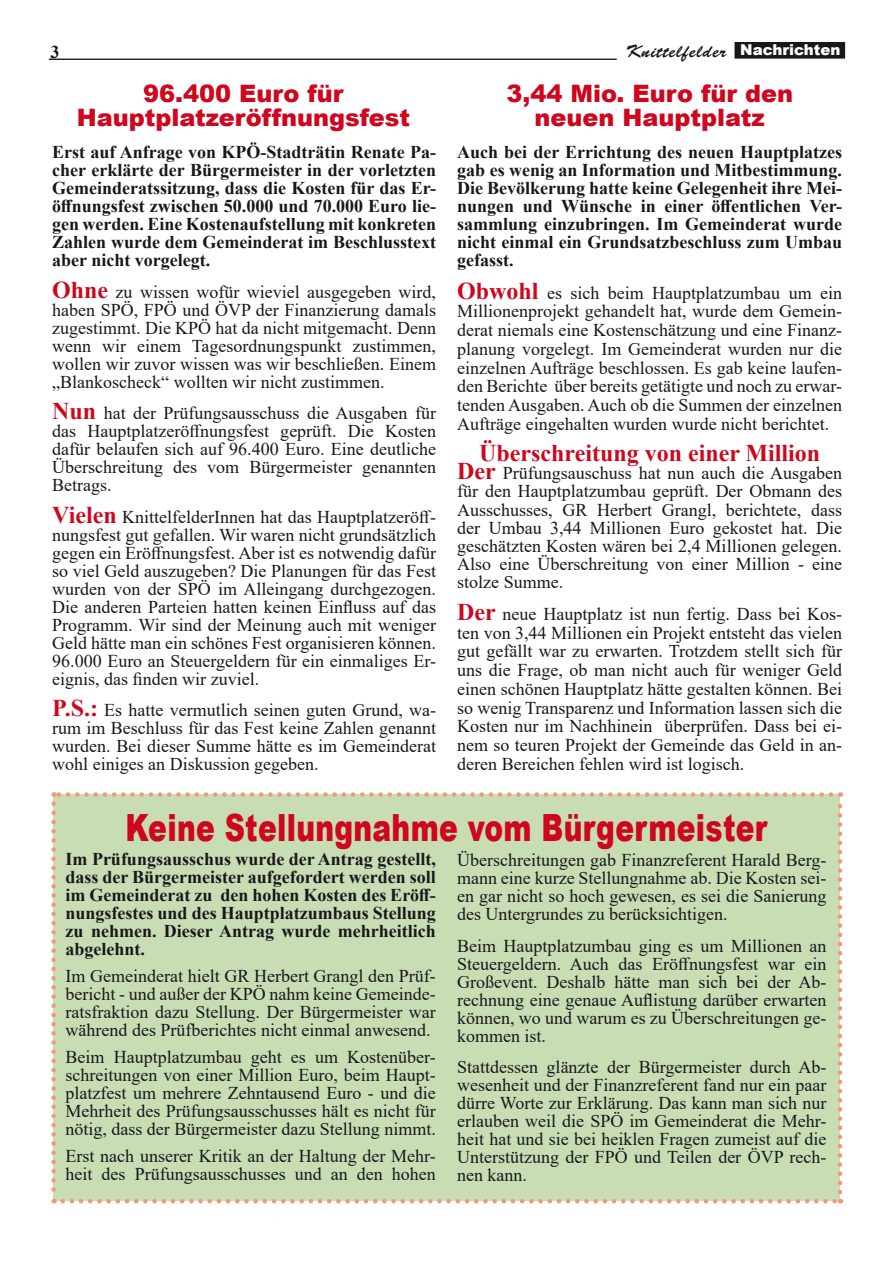
<style>
.page{position:relative;width:893px;height:1263px;background:#fff}
.page>*{position:absolute;margin:0;border:0;box-sizing:border-box;transform-origin:0 0}
.t1{font:900 37.5px "Arial";letter-spacing:.01em;color:#ce061e;scale:.75 1}
.t2{font:900 24px "Arial";color:#ce061e}
.t3{font:700 24px "Times New Roman";color:#cd071e}
.t4{font:18px/18px "Times New Roman";color:#1a171c;text-align:justify}
.t5{font:700 18px/18px "Times New Roman";color:#1a171c;text-align:justify}
.t6{font:18px "Brush Script Std";letter-spacing:.05em;color:#1a171c}
.s1{font-weight:700;font-size:24px;color:#cd071e}
.s2{font-family:"Arial";font-weight:900;font-size:15px;color:#fff}
</style>
<div class="page">
<div style="left:735px;top:43px;width:110px;height:15px;background:#1a171c"></div>
<div style="left:735px;top:42px;width:110px;height:16px;border:1px solid #1a171c"></div>
<hr style="left:49px;top:59px;width:568px;height:1px;background:#1a171c">
<div style="left:54px;top:794px;width:786px;height:407px;background:#c8ddb4"></div>
<svg style="left:51px;top:803px;width:5px;height:400px"></svg>
<svg style="left:63px;top:1199px;width:778px;height:4px"></svg>
<svg style="left:838px;top:792px;width:4px;height:400px"></svg>
<svg style="left:54px;top:792px;width:777px;height:5px"></svg>
<p class="t5" style="left:51px;top:43px;width:10px">3</p>
<p class="t2" style="left:143px;top:76px;width:202px">96.400 Euro für</p>
<p class="t2" style="left:77px;top:100px;width:335px">Hauptplatzeröffnungsfest</p>
<p class="t5" style="left:52px;top:143px;width:385px">Erst auf Anfrage von KPÖ-Stadträtin Renate Pa&shy;cher erklärte der Bürgermeister in der vorletzten Gemeinderatssitzung, dass die Kosten für das Er&shy;öffnungsfest zwischen 50.000 und 70.000 Euro lie&shy;gen werden. Eine Kostenaufstellung mit konkreten Zahlen wurde dem Gemeinderat im Beschlusstext aber nicht vorgelegt.</p>
<p class="t4" style="left:52px;top:282px;width:385px"><span class="s1">Ohne</span> zu wissen wofür wieviel ausgegeben wird, haben SPÖ, FPÖ und ÖVP der Finanzierung damals zugestimmt. Die KPÖ hat da nicht mitgemacht. Denn wenn wir einem Tagesordnungspunkt zustimmen, wollen wir zuvor wissen was wir beschließen. Einem „Blankoscheck“ wollten wir nicht zustimmen.</p>
<p class="t4" style="left:52px;top:404px;width:385px"><span class="s1">Nun</span> hat der Prüfungsausschuss die Ausgaben für das Hauptplatzeröffnungsfest geprüft. Die Kosten dafür belaufen sich auf 96.400 Euro. Eine deutliche Überschreitung des vom Bürgermeister genannten Betrags.</p>
<p class="t4" style="left:52px;top:507px;width:385px"><span class="s1">Vielen</span> KnittelfelderInnen hat das Hauptplatzeröff&shy;nungsfest gut gefallen. Wir waren nicht grundsätzlich gegen ein Eröffnungsfest. Aber ist es notwendig dafür so viel Geld auszugeben? Die Planungen für das Fest wurden von der SPÖ im Alleingang durchgezogen.<br>Die anderen Parteien hatten keinen Einfluss auf das Programm. Wir sind der Meinung auch mit weniger Geld hätte man ein schönes Fest organisieren können.<br>96.000 Euro an Steuergeldern für ein einmaliges Er&shy;eignis, das finden wir zuviel.</p>
<p class="t4" style="left:52px;top:701px;width:385px"><span class="s1">P.S.:</span> Es hatte vermutlich seinen guten Grund, wa&shy;rum im Beschluss für das Fest keine Zahlen genannt wurden. Bei dieser Summe hätte es im Gemeinderat wohl einiges an Diskussion gegeben.</p>
<p class="t6" style="left:626px;top:41px;width:216px">Knittelfelder <span class="s2">Nachrichten</span></p>
<p class="t2" style="left:506px;top:76px;width:288px">3,44 Mio. Euro für den</p>
<p class="t2" style="left:534px;top:100px;width:232px">neuen Hauptplatz</p>
<p class="t5" style="left:457px;top:143px;width:386px">Auch bei der Errichtung des neuen Hauptplatzes gab es wenig an Information und Mitbestimmung.<br>Die Bevölkerung hatte keine Gelegenheit ihre Mei&shy;nungen und Wünsche in einer öffentlichen Ver&shy;sammlung einzubringen. Im Gemeinderat wurde nicht einmal ein Grundsatzbeschluss zum Umbau gefasst.</p>
<p class="t4" style="left:457px;top:283px;width:386px;line-height:18.8px"><span class="s1">Obwohl</span> es sich beim Hauptplatzumbau um ein Millionenprojekt gehandelt hat, wurde dem Gemein&shy;derat niemals eine Kostenschätzung und eine Finanz&shy;planung vorgelegt. Im Gemeinderat wurden nur die einzelnen Aufträge beschlossen. Es gab keine laufen&shy;den Berichte über bereits getätigte und noch zu erwar&shy;tenden Ausgaben. Auch ob die Summen der einzelnen Aufträge eingehalten wurden wurde nicht berichtet.</p>
<p class="t3" style="left:479px;top:436px;width:343px">Überschreitung von einer Million</p>
<p class="t4" style="left:457px;top:464px;width:386px"><span class="s1">Der</span> Prüfungsauschuss hat nun auch die Ausgaben für den Hauptplatzumbau geprüft. Der Obmann des Ausschusses, GR Herbert Grangl, berichtete, dass der Umbau 3,44 Millionen Euro gekostet hat. Die geschätzten Kosten wären bei 2,4 Millionen gelegen.<br>Also eine Überschreitung von einer Million - eine stolze Summe.</p>
<p class="t4" style="left:457px;top:604px;width:386px;line-height:18.8px"><span class="s1">Der</span> neue Hauptplatz ist nun fertig. Dass bei Kos&shy;ten von 3,44 Millionen ein Projekt entsteht das vielen gut gefällt war zu erwarten. Trotzdem stellt sich für uns die Frage, ob man nicht auch für weniger Geld einen schönen Hauptplatz hätte gestalten können. Bei so wenig Transparenz und Information lassen sich die Kosten nur im Nachhinein überprüfen. Dass bei ei&shy;nem so teuren Projekt der Gemeinde das Geld in an&shy;deren Bereichen fehlen wird ist logisch.</p>
<p class="t1" style="left:126px;top:800px;width:857px">Keine Stellungnahme vom Bürgermeister</p>
<p class="t5" style="left:66px;top:849px;width:372px">Im Prüfungsausschus wurde der Antrag gestellt, dass der Bürgermeister aufgefordert werden soll im Gemeinderat zu den hohen Kosten des Eröff&shy;nungsfestes und des Hauptplatzumbaus Stellung zu nehmen. Dieser Antrag wurde mehrheitlich abgelehnt.</p>
<p class="t4" style="left:66px;top:966px;width:372px">Im Gemeinderat hielt GR Herbert Grangl den Prüf&shy;bericht - und außer der KPÖ nahm keine Gemeinde&shy;ratsfraktion dazu Stellung. Der Bürgermeister war während des Prüfberichtes nicht einmal anwesend.</p>
<p class="t4" style="left:66px;top:1047px;width:372px">Beim Hauptplatzumbau geht es um Kostenüber&shy;schreitungen von einer Million Euro, beim Haupt&shy;platzfest um mehrere Zehntausend Euro - und die Mehrheit des Prüfungsausschusses hält es nicht für nötig, dass der Bürgermeister dazu Stellung nimmt.</p>
<p class="t4" style="left:66px;top:1146px;width:372px">Erst nach unserer Kritik an der Haltung der Mehr&shy;heit des Prüfungsausschusses und an den hohen</p>
<p class="t4" style="left:457px;top:851px;width:371px">Überschreitungen gab Finanzreferent Harald Berg&shy;mann eine kurze Stellungnahme ab. Die Kosten sei&shy;en gar nicht so hoch gewesen, es sei die Sanierung des Untergrundes zu berücksichtigen.</p>
<p class="t4" style="left:457px;top:936px;width:371px">Beim Hauptplatzumbau ging es um Millionen an Steuergeldern. Auch das Eröffnungsfest war ein Großevent. Deshalb hätte man sich bei der Ab&shy;rechnung eine genaue Auflistung darüber erwarten können, wo und warum es zu Überschreitungen ge&shy;kommen ist.</p>
<p class="t4" style="left:457px;top:1058px;width:371px">Stattdessen glänzte der Bürgermeister durch Ab&shy;wesenheit und der Finanzreferent fand nur ein paar dürre Worte zur Erklärung. Das kann man sich nur erlauben weil die SPÖ im Gemeinderat die Mehr&shy;heit hat und sie bei heiklen Fragen zumeist auf die Unterstützung der FPÖ und Teilen der ÖVP rech&shy;nen kann.</p>
</div>
